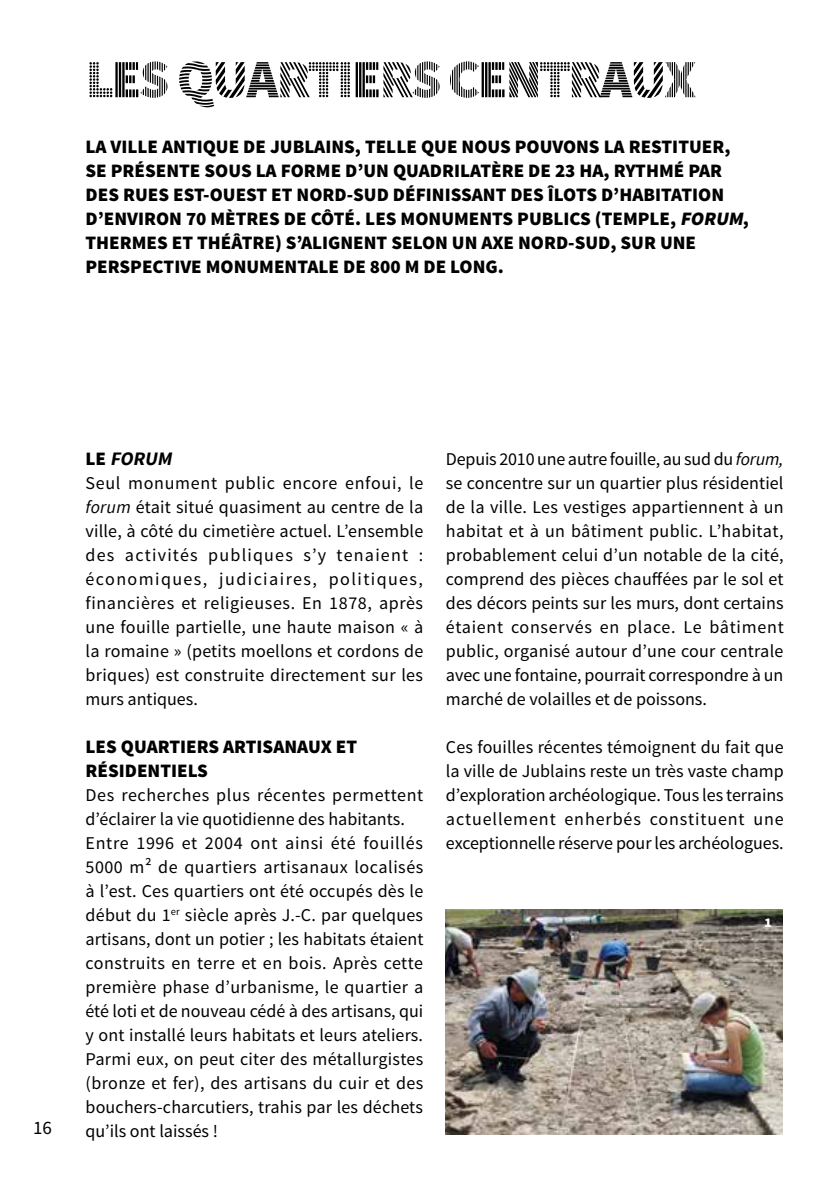
<style>
.page{position:relative;width:840px;height:1191px;background:#fff}
.page>*{position:absolute;margin:0;border:0;box-sizing:border-box;transform-origin:0 0}
.t1{font:54px "Source Sans Pro DISPLAY";letter-spacing:-.04em;color:#000}
.t2{font:900 19px/24px "Source Sans Pro";color:#000}
.t3{font:italic 700 19px "Source Sans Pro";color:#000}
.t4{font:19px "Source Sans Pro";color:#000}
.t5{font:18px/24px "Source Sans Pro";letter-spacing:.01em;color:#000;text-align:justify}
.t6{font:900 13.4px "Source Sans Pro";color:#fff}
.s1{font-style:italic}
.s2{font-weight:900;font-style:normal}
</style>
<div class="page">
<img style="left:445px;top:909px;width:337px;height:225px">
<h1 class="t1" style="left:85px;top:51px;width:611px">LES QUARTIERS CENTRAUX</h1>
<p class="t2" style="left:85px;top:135px;width:664px">LA VILLE ANTIQUE DE JUBLAINS, TELLE QUE NOUS POUVONS LA RESTITUER, SE PRÉSENTE SOUS LA FORME D’UN QUADRILATÈRE DE 23 HA, RYTHMÉ PAR DES RUES EST-OUEST ET NORD-SUD DÉFINISSANT DES ÎLOTS D’HABITATION D’ENVIRON 70 MÈTRES DE CÔTÉ. LES MONUMENTS PUBLICS (TEMPLE, <span class="s1">FORUM</span>, THERMES ET THÉÂTRE) S’ALIGNENT SELON UN AXE NORD-SUD, SUR UNE PERSPECTIVE MONUMENTALE DE 800 M DE LONG.</p>
<p class="t4" style="left:33px;top:1116px;width:21px">16</p>
<p class="t3" style="left:85px;top:446px;width:92px"><span class="s2">L E</span> FORUM</p>
<p class="t5" style="left:85px;top:471px;width:339px">Seul monument public encore enfoui, le <span class="s1">forum</span> était situé quasiment au centre de la ville, à côté du cimetière actuel. L’ensemble des activités publiques s’y tenaient : économiques, judiciaires, politiques, financières et religieuses. En 1878, après une fouille partielle, une haute maison « à la romaine » (petits moellons et cordons de briques) est construite directement sur les murs antiques.</p>
<p class="t2" style="left:85px;top:735px;width:273px">LES QUARTIERS ARTISANAUX ET<br>RÉSIDENTIELS</p>
<p class="t5" style="left:85px;top:783px;width:339px;text-align:left">Des recherches plus récentes permettent d’éclairer la vie quotidienne des habitants.<br>Entre 1996 et 2004 ont ainsi été fouillés 5000 m² de quartiers artisanaux localisés à l’est. Ces quartiers ont été occupés dès le début du 1<sup>er</sup> siècle après J.-C. par quelques artisans, dont un potier ; les habitats étaient construits en terre et en bois. Après cette première phase d’urbanisme, le quartier a été loti et de nouveau cédé à des artisans, qui y ont installé leurs habitats et leurs ateliers.<br>Parmi eux, on peut citer des métallurgistes (bronze et fer), des artisans du cuir et des bouchers-charcutiers, trahis par les déchets qu’ils ont laissés !</p>
<p class="t5" style="left:445px;top:447px;width:339px">Depuis 2010 une autre fouille, au sud du <span class="s1">forum, </span>se concentre sur un quartier plus résidentiel de la ville. Les vestiges appartiennent à un habitat et à un bâtiment public. L’habitat, probablement celui d’un notable de la cité, comprend des pièces chauffées par le sol et des décors peints sur les murs, dont certains étaient conservés en place. Le bâtiment public, organisé autour d’une cour centrale avec une fontaine, pourrait correspondre à un marché de volailles et de poissons.</p>
<p class="t5" style="left:445px;top:735px;width:339px">Ces fouilles récentes témoignent du fait que la ville de Jublains reste un très vaste champ d’exploration archéologique. Tous les terrains actuellement enherbés constituent une exceptionnelle réserve pour les archéologues.</p>
<p class="t6" style="left:764px;top:914px;width:9px">1</p>
</div>
